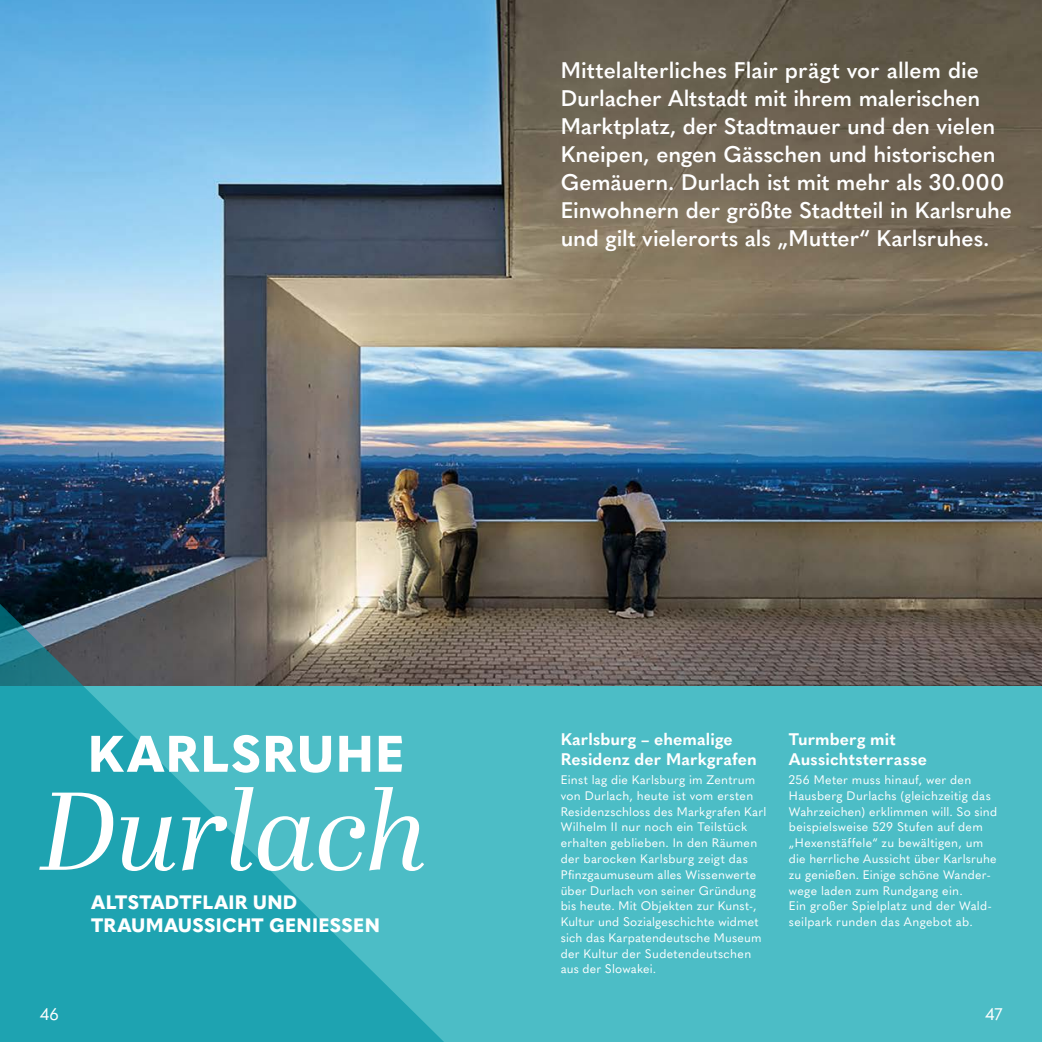
<style>
.page{position:relative;width:1042px;height:1042px;background:#fff}
.page>*{position:absolute;margin:0;border:0;box-sizing:border-box;transform-origin:0 0}
.t1{font:italic 110.25px "Abril Display";letter-spacing:-.005em;color:#fff}
.t2{font:800 50.75px "Quasimoda";letter-spacing:.025em;color:#fff}
.t3{font:600 22.4px/27.8px "Quasimoda";letter-spacing:-.005em;color:#fff}
.t4{font:800 19.25px/23.1px "Quasimoda";letter-spacing:.015em;color:#fff}
.t5{font:700 16.62px/19.6px "Quasimoda";letter-spacing:.005em;color:#fff}
.t6{font:16.62px "Quasimoda";color:#fff}
.t7{font:12.25px/15.8px "Quasimoda";letter-spacing:.02em;color:#fff}
</style>
<div class="page">
<img style="left:0;top:0;width:1042px;height:686px">
<div style="left:0;top:686px;width:1042px;height:356px;background:#4cbdc6"></div>
<svg style="left:0;top:589px;width:457px;height:453px"></svg>
<p class="t3" style="left:561px;top:55px;width:453px">Mittelalterliches Flair prägt vor allem die Durlacher Altstadt mit ihrem malerischen Marktplatz, der Stadtmauer und den vielen Kneipen, engen Gässchen und historischen Gemäuern. Durlach ist mit mehr als 30.000<br>Einwohnern der größte Stadtteil in Karlsruhe und gilt vielerorts als „Mutter“ Karlsruhes.</p>
<h2 class="t2" style="left:88px;top:714px;width:318px">KARLSRUHE</h2>
<h1 class="t1" style="left:40px;top:753px;width:390px">Durlach</h1>
<h3 class="t4" style="left:91px;top:889px;width:290px">ALTSTADTFLAIR UND<br>TRAUMAUSSICHT GENIESSEN</h3>
<h3 class="t5" style="left:561px;top:728px;width:198px">Karlsburg – ehemalige<br>Residenz der Markgrafen</h3>
<p class="t7" style="left:561px;top:771px;width:207px">Einst lag die Karlsburg im Zentrum von Durlach, heute ist vom ersten Residenzschloss des Markgrafen Karl Wilhelm II nur noch ein Teilstück erhalten geblieben. In den Räumen der barocken Karlsburg zeigt das Pfinzgaumuseum alles Wissenwerte über Durlach von seiner Gründung bis heute. Mit Objekten zur Kunst-, Kultur und Sozialgeschichte widmet sich das Karpatendeutsche Museum der Kultur der Sudetendeutschen aus der Slowakei.</p>
<h3 class="t5" style="left:789px;top:728px;width:139px">Turmberg mit<br>Aussichtsterrasse</h3>
<p class="t7" style="left:789px;top:771px;width:210px">256 Meter muss hinauf, wer den Hausberg Durlachs (gleichzeitig das Wahrzeichen) erklimmen will. So sind beispielsweise 529 Stufen auf dem „Hexenstäffele“ zu bewältigen, um die herrliche Aussicht über Karlsruhe zu genießen. Einige schöne Wander&shy;wege laden zum Rundgang ein.<br>Ein großer Spielplatz und der Wald&shy;seilpark runden das Angebot ab.</p>
<h3 class="t6" style="left:40px;top:1001px;width:21px">46</h3>
<h3 class="t6" style="left:985px;top:1001px;width:19px">47</h3>
</div>
